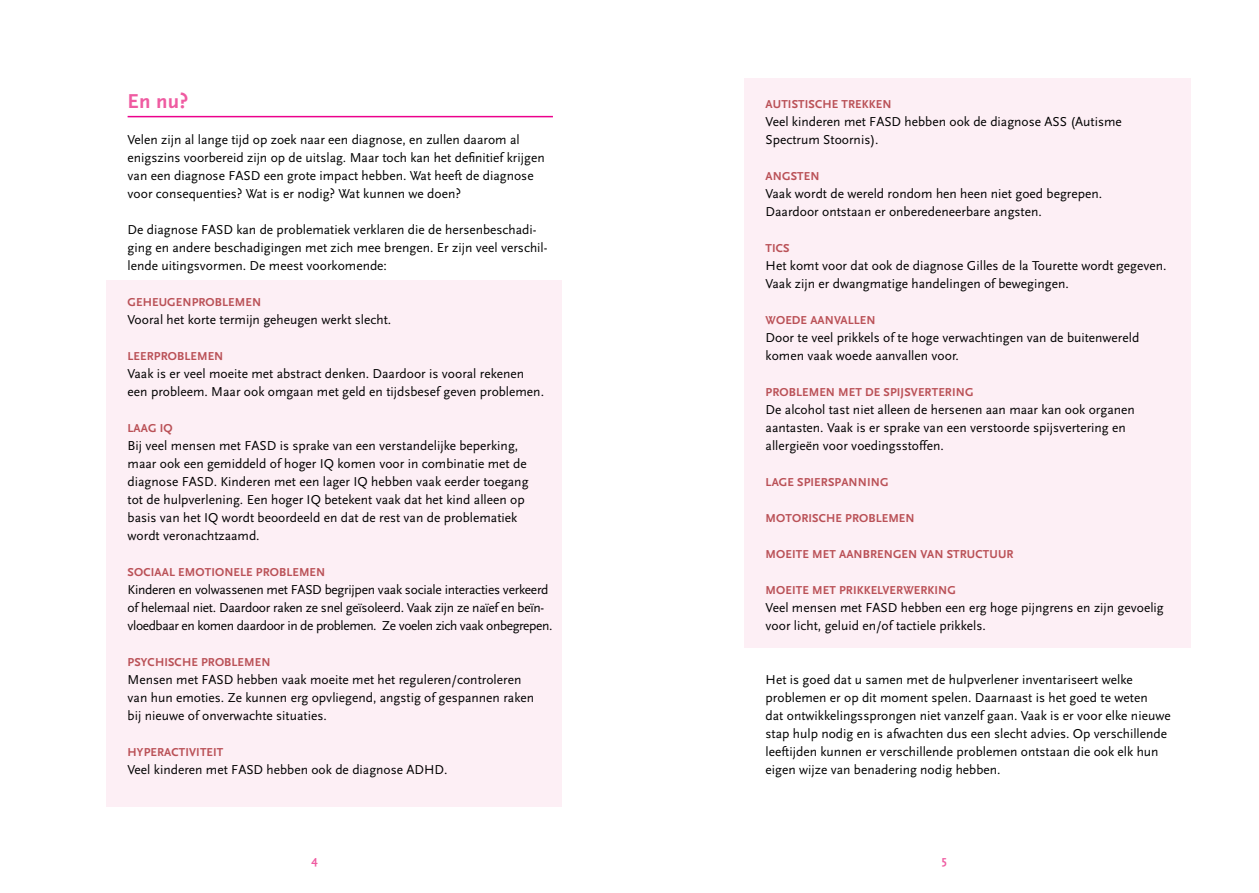
<style>
.page{position:relative;width:1259px;height:893px;background:#fff}
.page>*{position:absolute;margin:0;border:0;box-sizing:border-box;transform-origin:0 0}
.t1{font:700 21px "Scala Sans";color:#ef5ba1}
.t2{font:13.5px/18px "Scala Sans";color:#000}
.t3{font:13.5px/18px "Scala Sans";letter-spacing:-.02em;color:#000}
.t4{font:700 12px "Scala Sans";letter-spacing:.01em;color:#ba5157}
.t5{font:700 12px "Scala Sans";letter-spacing:.055em;color:#ba5157}
.t6{font:700 12px "Scala Sans";letter-spacing:.24em;color:#ba5157}
.t7{font:700 12px "Scala Sans";letter-spacing:.07em;color:#ba5157}
.t8{font:700 12px "Scala Sans";color:#ef5ba1}
</style>
<div class="page">
<div style="left:106px;top:281px;width:455px;height:526px;background:#fdeff5"></div>
<div style="left:744px;top:78px;width:447px;height:569px;background:#fdeff5"></div>
<hr style="left:128px;top:116px;width:425px;height:1px;background:#ec008c">
<h1 class="t1" style="left:128px;top:90px;width:62px">EN NU?</h1>
<p class="t2" style="left:128px;top:131px;width:418px">Velen zijn al lange tijd op zoek naar een diagnose, en zullen daarom al enigszins voorbereid zijn op de uitslag. Maar toch kan het definitief krijgen van een diagnose FASD een grote impact hebben. Wat heeft de diagnose voor consequenties? Wat is er nodig? Wat kunnen we doen?</p>
<p class="t2" style="left:128px;top:221px;width:421px">De diagnose FASD kan de problematiek verklaren die de hersenbeschadi&shy;ging en andere beschadigingen met zich mee brengen. Er zijn veel verschil&shy;lende uitingsvormen. De meest voorkomende:</p>
<p class="t4" style="left:128px;top:296px;width:135px">GEHEUGENPROBLEMEN</p>
<p class="t2" style="left:128px;top:311px;width:265px">Vooral het korte termijn geheugen werkt slecht.</p>
<p class="t4" style="left:128px;top:350px;width:97px">LEERPROBLEMEN</p>
<p class="t2" style="left:128px;top:365px;width:418px">Vaak is er veel moeite met abstract denken. Daardoor is vooral rekenen een probleem. Maar ook omgaan met geld en tijdsbesef geven problemen.</p>
<p class="t4" style="left:128px;top:422px;width:8px">LAAG</p>
<p class="t4" style="left:160px;top:422px;width:14px">IQ</p>
<p class="t2" style="left:128px;top:437px;width:402px">Bij veel mensen met FASD is sprake van een verstandelijke beperking, maar ook een gemiddeld of hoger IQ komen voor in combinatie met de diagnose FASD. Kinderen met een lager IQ hebben vaak eerder toegang tot de hulpverlening. Een hoger IQ betekent vaak dat het kind alleen op basis van het IQ wordt beoordeeld en dat de rest van de problematiek wordt veronachtzaamd.</p>
<p class="t6" style="left:128px;top:566px;width:199px">SOCIAAL EMOTIONELE PROBLEMEN</p>
<p class="t3" style="left:128px;top:581px;width:426px">Kinderen en volwassenen met FASD begrijpen vaak sociale interacties verkeerd of helemaal niet. Daardoor raken ze snel geïsoleerd. Vaak zijn ze naïef en beïn&shy;vloedbaar en komen daardoor in de problemen. Ze voelen zich vaak onbegrepen.</p>
<p class="t4" style="left:128px;top:656px;width:144px">PSYCHISCHE PROBLEMEN</p>
<p class="t2" style="left:128px;top:671px;width:408px">Mensen met FASD hebben vaak moeite met het reguleren/controleren van hun emoties. Ze kunnen erg opvliegend, angstig of gespannen raken bij nieuwe of onverwachte situaties.</p>
<p class="t7" style="left:128px;top:746px;width:94px">HYPE RACTIVITEIT</p>
<p class="t2" style="left:128px;top:761px;width:321px">Veel kinderen met FASD hebben ook de diagnose ADHD.</p>
<p class="t4" style="left:765px;top:98px;width:127px">AUTISTISCHE TREKKEN</p>
<p class="t2" style="left:765px;top:113px;width:358px">Veel kinderen met FASD hebben ook de diagnose ASS (Autisme<br>Spectrum Stoornis).</p>
<p class="t4" style="left:765px;top:170px;width:55px">ANGSTEN</p>
<p class="t2" style="left:765px;top:185px;width:338px">Vaak wordt de wereld rondom hen heen niet goed begrepen.<br>Daardoor ontstaan er onberedeneerbare angsten.</p>
<p class="t4" style="left:765px;top:242px;width:25px">TI CS</p>
<p class="t2" style="left:765px;top:257px;width:402px">Het komt voor dat ook de diagnose Gilles de la Tourette wordt gegeven.<br>Vaak zijn er dwangmatige handelingen of bewegingen.</p>
<p class="t4" style="left:765px;top:314px;width:28px">WOEDE</p>
<p class="t4" style="left:810px;top:314px;width:67px">AANVALLEN</p>
<p class="t2" style="left:765px;top:329px;width:375px">Door te veel prikkels of te hoge verwachtingen van de buitenwereld komen vaak woede aanvallen voor.</p>
<p class="t4" style="left:765px;top:386px;width:207px">PROBLEMEN MET DE SPIJSVERTERING</p>
<p class="t2" style="left:765px;top:401px;width:371px">De alcohol tast niet alleen de hersenen aan maar kan ook organen aantasten. Vaak is er sprake van een verstoorde spijsvertering en allergieën voor voedingsstoffen.</p>
<p class="t4" style="left:765px;top:476px;width:8px">LAGE</p>
<p class="t4" style="left:797px;top:476px;width:7px">SPIE</p>
<p class="t4" style="left:821px;top:476px;width:67px">RSPANNING</p>
<p class="t4" style="left:765px;top:512px;width:151px">MOTORISCHE PROBLEMEN</p>
<p class="t5" style="left:765px;top:548px;width:249px">MOEITE MET AANBRENGE N VAN STRUCTUUR</p>
<p class="t4" style="left:765px;top:584px;width:189px">MOEITE MET PRIKKELVERWERKING</p>
<p class="t2" style="left:765px;top:599px;width:400px">Veel mensen met FASD hebben een erg hoge pijngrens en zijn gevoelig voor licht, geluid en/of tactiele prikkels.</p>
<p class="t2" style="left:765px;top:671px;width:406px">Het is goed dat u samen met de hulpverlener inventariseert welke problemen er op dit moment spelen. Daarnaast is het goed te weten<br>dat ontwikkelingssprongen niet vanzelf gaan. Vaak is er voor elke nieuwe stap hulp nodig en is afwachten dus een slecht advies. Op verschillende leeftijden kunnen er verschillende problemen ontstaan die ook elk hun eigen wijze van benadering nodig hebben.</p>
<p class="t8" style="left:311px;top:854px;width:8px">4</p>
<p class="t8" style="left:941px;top:854px;width:6px">5</p>
</div>
